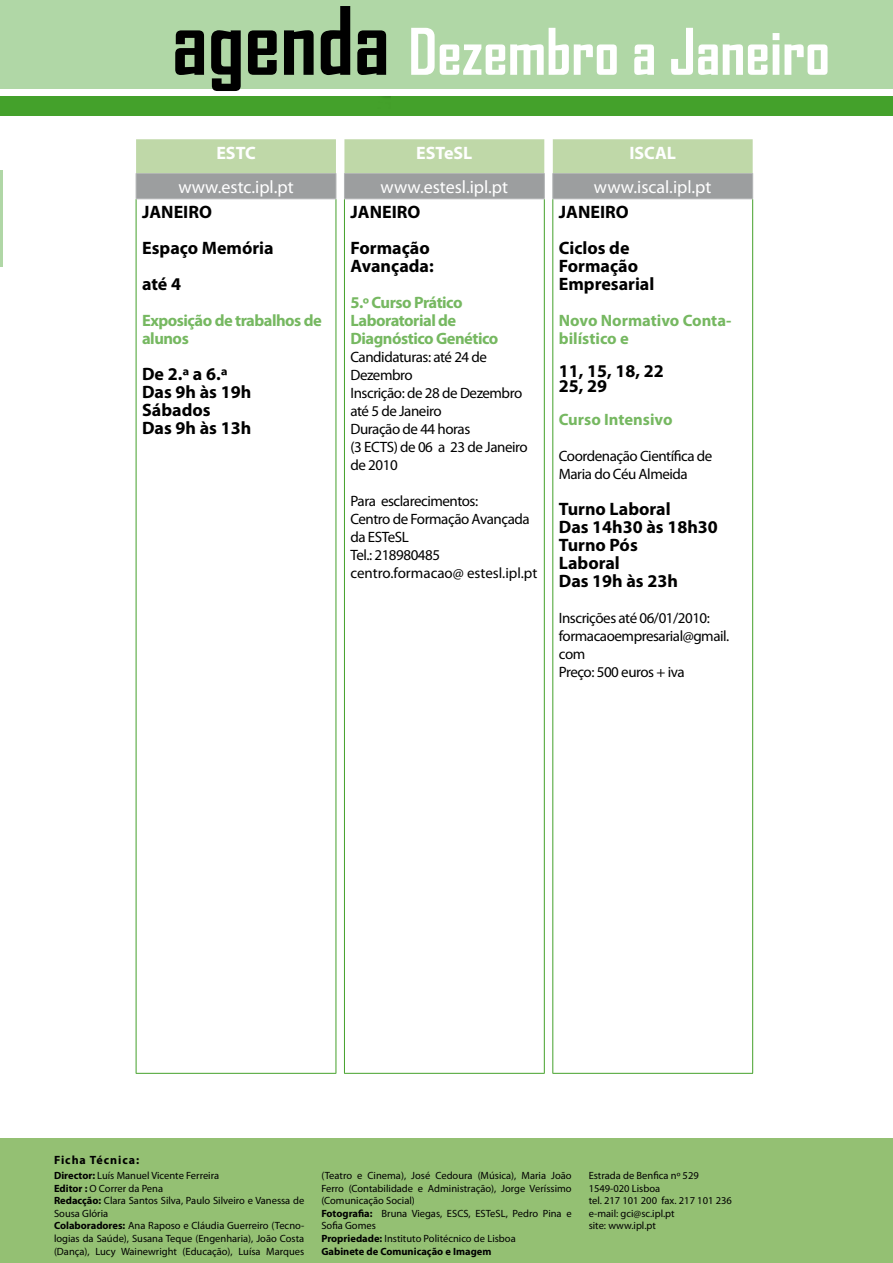
<style>
.page{position:relative;width:893px;height:1263px;background:#fff}
.page>*{position:absolute;margin:0;border:0;box-sizing:border-box;transform-origin:0 0}
.t1{font:700 61.5px "Agency FB";color:#fff}
.t2{font:700 18px/18px "Myriad Pro";color:#000}
.t3{font:18px "Myriad Pro";color:#fff}
.t4{font:700 18px "Myriad Pro";color:#fff}
.t5{font:700 16.5px/18px "Myriad Pro";letter-spacing:-.03em;color:#76b861}
.t6{font:700 16.5px/18px "Myriad Pro";color:#76b861}
.t7{font:15px/18px "Myriad Pro";letter-spacing:-.03em;color:#000}
.t8{font:700 12px "Myriad Pro";letter-spacing:.08em;color:#000}
.t9{font:10.5px/12.6px "Myriad Pro";color:#000}
.s1{font-size:90px;color:#000}
.s2{font-weight:700}
</style>
<div class="page">
<hr style="left:0;top:170px;width:2px;height:96px;background:#44a12b">
<div style="left:0;top:97px;width:893px;height:19px;background:#44a12b"></div>
<div style="left:0;top:0;width:893px;height:89px;background:#b0d7a6"></div>
<div style="left:0;top:1138px;width:893px;height:125px;background:#94c073"></div>
<hr style="left:136px;top:199px;width:1px;height:874px;background:#44a12b">
<hr style="left:336px;top:199px;width:1px;height:874px;background:#44a12b">
<hr style="left:136px;top:1073px;width:200px;height:1px;background:#44a12b">
<hr style="left:344px;top:199px;width:1px;height:874px;background:#44a12b">
<hr style="left:544px;top:199px;width:1px;height:874px;background:#44a12b">
<hr style="left:344px;top:1073px;width:201px;height:1px;background:#44a12b">
<hr style="left:552px;top:199px;width:1px;height:874px;background:#44a12b">
<hr style="left:752px;top:199px;width:1px;height:874px;background:#44a12b">
<hr style="left:552px;top:1073px;width:201px;height:1px;background:#44a12b">
<svg style="left:136px;top:139px;width:617px;height:60px;background:#b3c1a7"></svg>
<hr style="left:136px;top:198px;width:200px;height:1px;background:#b1b3b4">
<hr style="left:344px;top:198px;width:201px;height:1px;background:#b1b3b4">
<hr style="left:552px;top:198px;width:201px;height:1px;background:#b1b3b4">
<h1 class="t1" style="left:172px;top:13px;width:660px"><span class="s1">agenda</span> Dezembro a Janeiro</h1>
<h2 class="t4" style="left:216px;top:141px;width:41px">ESTC</h2>
<h2 class="t4" style="left:416px;top:141px;width:58px">ESTeSL</h2>
<h2 class="t4" style="left:629px;top:141px;width:48px">ISCAL</h2>
<h2 class="t3" style="left:178px;top:176px;width:117px">www.estc.ipl.pt</h2>
<h2 class="t3" style="left:381px;top:176px;width:129px">www.estesl.ipl.pt</h2>
<h2 class="t3" style="left:594px;top:176px;width:119px">www.iscal.ipl.pt</h2>
<h2 class="t2" style="left:142px;top:194px;width:133px;line-height:36px">JANEIRO<br>Espaço Memória até 4</h2>
<h3 class="t5" style="left:142px;top:311px;width:181px">Exposição de trabalhos de alunos</h3>
<h2 class="t2" style="left:142px;top:365px;width:111px">De 2.ª a 6.ª<br>Das 9h às 19h<br>Sábados<br>Das 9h às 13h</h2>
<h2 class="t2" style="left:350px;top:194px;width:81px;line-height:36px">JANEIRO<br>Formação</h2>
<h2 class="t2" style="left:350px;top:257px;width:85px">Avançada:</h2>
<h3 class="t5" style="left:350px;top:293px;width:149px">5.º Curso Prático<br>Laboratorial de<br>Diagnóstico Genético</h3>
<h3 class="t7" style="left:350px;top:348px;width:179px">Candidaturas: até 24 de<br>Dezembro<br>Inscrição: de 28 de Dezembro até 5 de Janeiro<br>Duração de 44 horas<br>(3 ECTS) de 06 a 23 de Janeiro de 2010</h3>
<h3 class="t7" style="left:350px;top:492px;width:188px">Para esclarecimentos:<br>Centro de Formação Avançada da ESTeSL<br>Tel.: 218980485 centro.formacao@ estesl.ipl.pt</h3>
<h2 class="t2" style="left:559px;top:194px;width:72px;line-height:36px">JANEIRO<br>Ciclos de</h2>
<h2 class="t2" style="left:559px;top:257px;width:97px">Formação<br>Empresarial</h2>
<h3 class="t6" style="left:559px;top:311px;width:174px">Novo Normativo Conta&shy;bilístico e</h3>
<h2 class="t2" style="left:559px;top:363px;width:106px;line-height:15px">11, 15, 18, 22<br>25, 29</h2>
<h3 class="t6" style="left:559px;top:410px;width:115px">Curso Intensivo</h3>
<h3 class="t7" style="left:559px;top:447px;width:155px">Coordenação Científica de<br>Maria do Céu Almeida</h3>
<h2 class="t2" style="left:559px;top:500px;width:161px">Turno Laboral<br>Das 14h30 às 18h30<br>Turno Pós<br>Laboral<br>Das 19h às 23h</h2>
<h3 class="t7" style="left:559px;top:609px;width:172px">Inscrições até 06/01/2010: formacaoempresarial@gmail. com<br>Preço: 500 euros + iva</h3>
<p class="t8" style="left:54px;top:1152px;width:87px">Ficha Técnica:</p>
<p class="t9" style="left:54px;top:1169px;width:252px"><span class="s2">Director:</span> Luís Manuel Vicente Ferreira<br><span class="s2">Editor :</span> O Correr da Pena<br><span class="s2">Redacção:</span> Clara Santos Silva, Paulo Silveiro e Vanessa de Sousa Glória<br><span class="s2">Colaboradores:</span> Ana Raposo e Cláudia Guerreiro (Tecno&shy;logias da Saúde), Susana Teque (Engenharia), João Costa (Dança), Lucy Wainewright (Educação), Luísa Marques</p>
<p class="t9" style="left:321px;top:1169px;width:252px">(Teatro e Cinema), José Cedoura (Música), Maria João Ferro (Contabilidade e Administração), Jorge Veríssimo (Comunicação Social)<br><span class="s2">Fotografia:</span> Bruna Viegas, ESCS, ESTeSL, Pedro Pina e Sofia Gomes<br><span class="s2">Propriedade:</span> Instituto Politécnico de Lisboa<br><span class="s2">Gabinete de Comunicação e Imagem</span></p>
<p class="t9" style="left:589px;top:1169px;width:145px">Estrada de Benfica nº 529<br>1549-020 Lisboa<br>tel. 217 101 200 fax. 217 101 236 e-mail: gci@sc.ipl.pt<br>site: www.ipl.pt</p>
</div>
